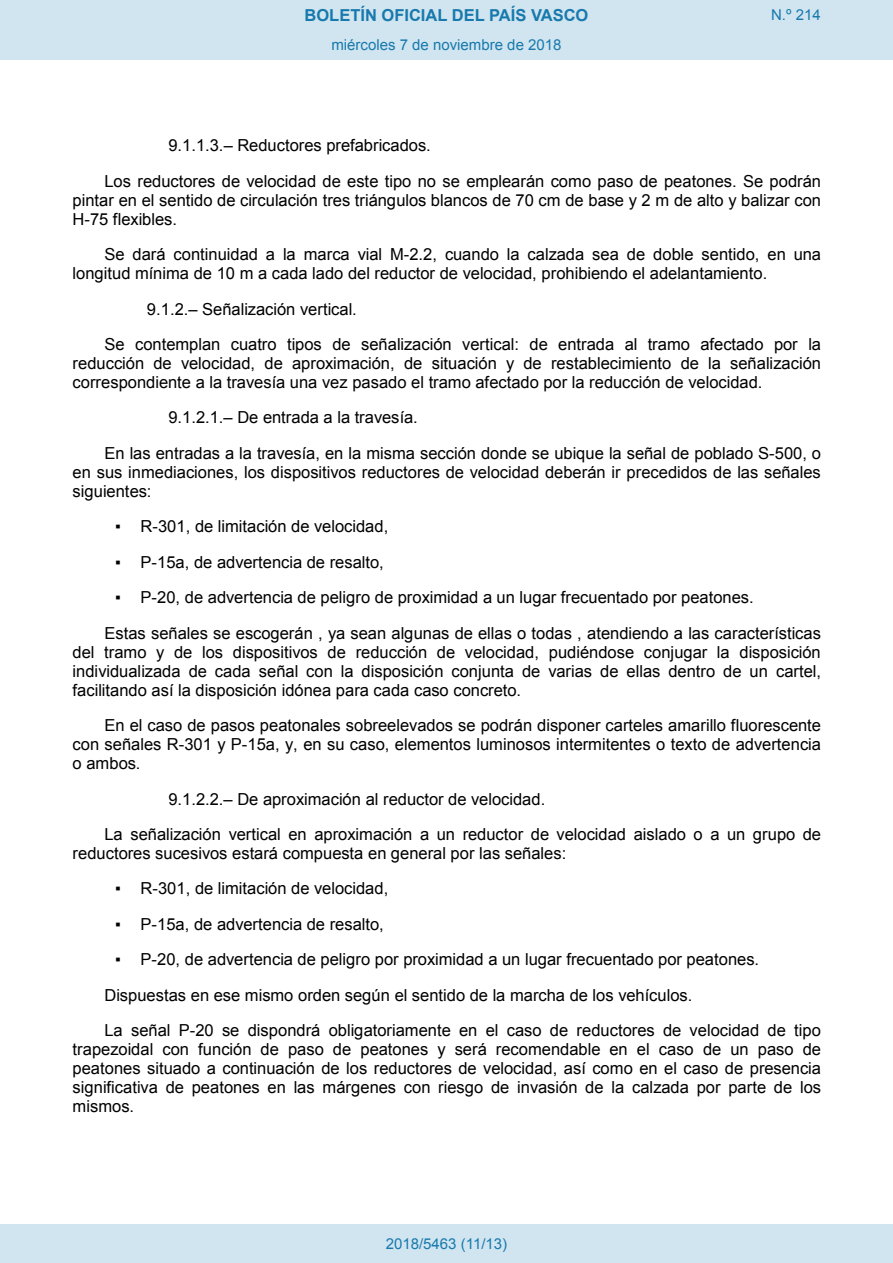
<style>
.page{position:relative;width:893px;height:1263px;background:#fff}
.page>*{position:absolute;margin:0;border:0;box-sizing:border-box;transform-origin:0 0}
.t1{font:16.5px/35.4px "Arial";color:#000}
.t2{font:700 16.5px "Arial";color:#1879ad}
.Paginacion_Centro{font:15px "Arial";color:#1879ad}
.s1{font-style:inherit}
</style>
<div class="page">
<div style="left:0;top:0;width:893px;height:60px;background:#d0e5f0"></div>
<div style="left:0;top:1225px;width:893px;height:38px;background:#d0e5f0"></div>
<p class="t2" style="left:305px;top:4px;width:285px">BOLETÍN OFICIAL DEL PAÍS VASCO</p>
<p class="Paginacion_Centro" style="left:771px;top:5px;width:51px">N.º 214</p>
<p class="Paginacion_Centro" style="left:331px;top:35px;width:232px">miércoles 7 de noviembre de 2018</p>
<p class="t1" style="left:104px;top:128px;width:718px;text-indent:64px">9.1.1.3.– Reductores prefabricados.<br>Los reductores de velocidad de este tipo no se emplearán como paso de peatones. Se podrán</p>
<p class="t1" style="left:73px;top:191px;width:750px;line-height:19px">pintar en el sentido de circulación tres triángulos blancos de 70 cm de base y 2 m de alto y balizar con<br>H-75 flexibles.</p>
<p class="t1" style="left:73px;top:245px;width:750px;line-height:18.9px;text-indent:32px">Se dará continuidad a la marca vial M-2.2, cuando la calzada sea de doble sentido, en una longitud mínima de 10 m a cada lado del reductor de velocidad, prohibiendo el adelantamiento.</p>
<p class="t1" style="left:104px;top:291px;width:718px;text-indent:42px">9.1.2.– Señalización vertical.<br>Se contemplan cuatro tipos de señalización vertical: de entrada al tramo afectado por la</p>
<p class="t1" style="left:73px;top:354px;width:750px;line-height:18.9px">reducción de velocidad, de aproximación, de situación y de restablecimiento de la señalización correspondiente a la travesía una vez pasado el tramo afectado por la reducción de velocidad.</p>
<p class="t1" style="left:104px;top:400px;width:718px;text-indent:64px">9.1.2.1.– De entrada a la travesía.<br>En las entradas a la travesía, en la misma sección donde se ubique la señal de poblado S-500, o</p>
<p class="t1" style="left:73px;top:463px;width:750px;line-height:18.9px">en sus inmediaciones, los dispositivos reductores de velocidad deberán ir precedidos de las señales siguientes:</p>
<p class="t1" style="left:115px;top:509px;width:275px"><span class="s1">▪</span> R-301, de limitación de velocidad,</p>
<p class="t1" style="left:115px;top:544px;width:270px"><span class="s1">▪</span> P-15a, de advertencia de resalto,</p>
<p class="t1" style="left:104px;top:580px;width:718px;text-indent:11px"><span class="s1">▪</span> P-20, de advertencia de peligro de proximidad a un lugar frecuentado por peatones.<br>Estas señales se escogerán , ya sean algunas de ellas o todas , atendiendo a las características</p>
<p class="t1" style="left:73px;top:643px;width:750px;line-height:19px;text-align:justify">del tramo y de los dispositivos de reducción de velocidad, pudiéndose conjugar la disposición individualizada de cada señal con la disposición conjunta de varias de ellas dentro de un cartel, facilitando así la disposición idónea para cada caso concreto.</p>
<p class="t1" style="left:73px;top:716px;width:750px;line-height:19px;text-align:justify;text-indent:32px">En el caso de pasos peatonales sobreelevados se podrán disponer carteles amarillo fluorescente con señales R-301 y P-15a, y, en su caso, elementos luminosos intermitentes o texto de advertencia o ambos.</p>
<p class="t1" style="left:104px;top:781px;width:718px;text-indent:64px">9.1.2.2.– De aproximación al reductor de velocidad.<br>La señalización vertical en aproximación a un reductor de velocidad aislado o a un grupo de</p>
<p class="t1" style="left:73px;top:836px;width:495px">reductores sucesivos estará compuesta en general por las señales:</p>
<p class="t1" style="left:115px;top:871px;width:275px"><span class="s1">▪</span> R-301, de limitación de velocidad,</p>
<p class="t1" style="left:115px;top:906px;width:270px"><span class="s1">▪</span> P-15a, de advertencia de resalto,</p>
<p class="t1" style="left:104px;top:942px;width:718px;text-indent:11px"><span class="s1">▪</span> P-20, de advertencia de peligro por proximidad a un lugar frecuentado por peatones.<br>Dispuestas en ese mismo orden según el sentido de la marcha de los vehículos.<br>La señal P-20 se dispondrá obligatoriamente en el caso de reductores de velocidad de tipo</p>
<p class="t1" style="left:73px;top:1040px;width:750px;line-height:18.9px;text-align:justify">trapezoidal con función de paso de peatones y será recomendable en el caso de un paso de peatones situado a continuación de los reductores de velocidad, así como en el caso de presencia significativa de peatones en las márgenes con riesgo de invasión de la calzada por parte de los mismos.</p>
<p class="Paginacion_Centro" style="left:386px;top:1234px;width:123px">2018/5463 (11/13)</p>
</div>
